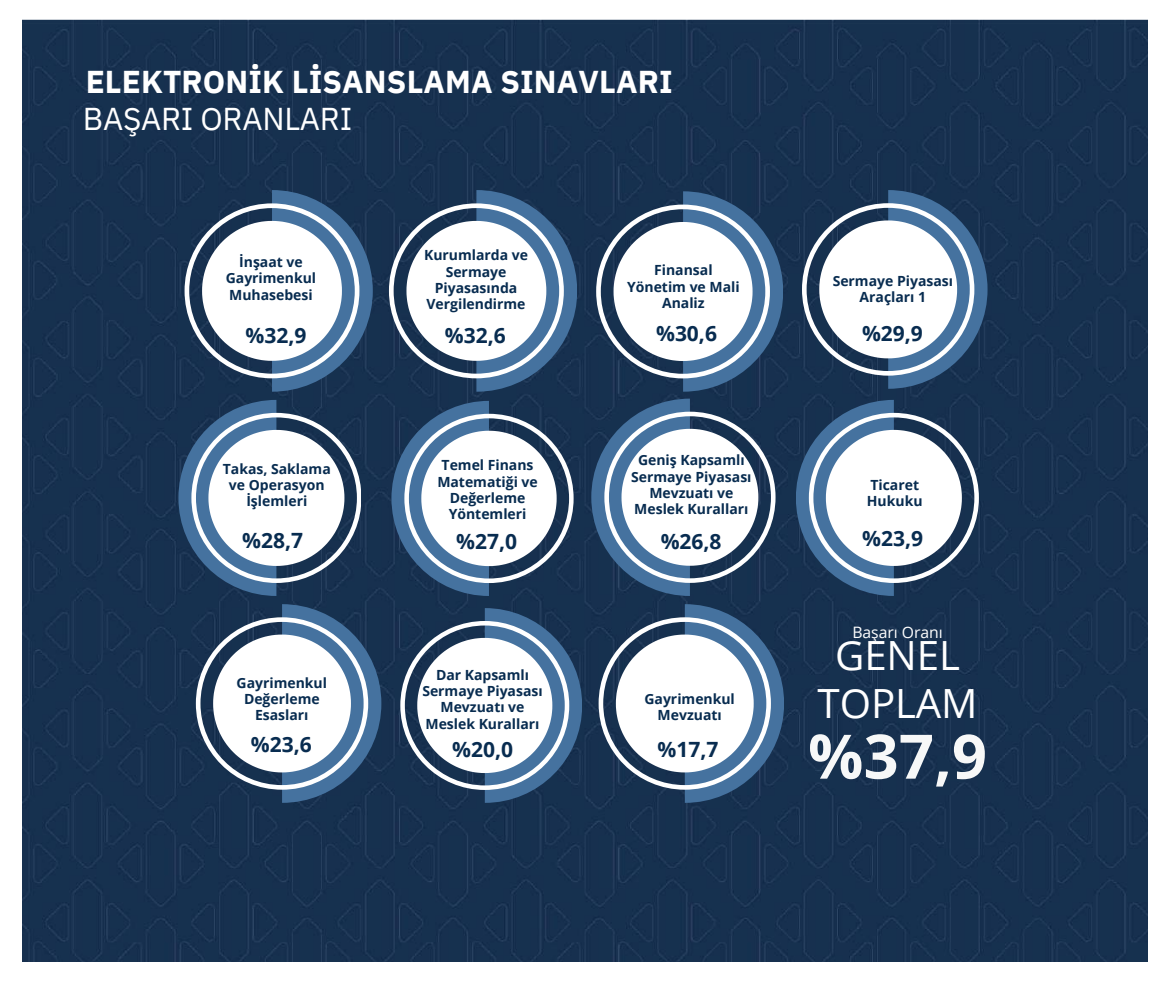
<style>
.page{position:relative;width:1166px;height:993px;background:#fff}
.page>*{position:absolute;margin:0;border:0;box-sizing:border-box;transform-origin:0 0}
.t1{font:700 61.25px "Open Sans";color:#f7f8f8}
.t2{font:40.25px/47.2px "Open Sans";letter-spacing:-.005em;color:#fff;text-align:center}
.t3{font:700 31.5px "IBM Plex Sans";letter-spacing:.005em;color:#fff}
.t4{font:31.5px "IBM Plex Sans";letter-spacing:-.01em;color:#fff}
.t5{font:700 21px "Open Sans";color:#082c50}
.t6{font:15.75px "Open Sans";letter-spacing:-.005em;color:#fff}
.t7{font:700 14px/16.3px "Open Sans";color:#082c50;text-align:center}
</style>
<div class="page">
<div style="left:22px;top:19px;width:1125px;height:941px;background:#16314f"></div>
<svg style="left:184px;top:190px;width:188px;height:201px"></svg>
<svg style="left:596px;top:191px;width:186px;height:200px"></svg>
<svg style="left:802px;top:190px;width:185px;height:199px"></svg>
<svg style="left:179px;top:400px;width:182px;height:196px"></svg>
<svg style="left:391px;top:401px;width:182px;height:195px"></svg>
<svg style="left:591px;top:398px;width:184px;height:197px"></svg>
<svg style="left:796px;top:400px;width:182px;height:196px"></svg>
<svg style="left:196px;top:604px;width:185px;height:198px"></svg>
<svg style="left:400px;top:608px;width:181px;height:194px"></svg>
<svg style="left:598px;top:604px;width:185px;height:198px"></svg>
<svg style="left:389px;top:190px;width:187px;height:201px"></svg>
<h3 class="t3" style="left:86px;top:61px;width:588px">ELEKTRONİK LİSANSLAMA SINAVLARI</h3>
<h3 class="t4" style="left:83px;top:98px;width:271px">BAŞARI ORANLARI</h3>
<p class="t7" style="left:226px;top:253px;width:92px">İnşaat ve<br>Gayrimenkul<br>Muhasebesi</p>
<p class="t7" style="left:424px;top:247px;width:105px">Kurumlarda ve<br>Sermaye<br>Piyasasında<br>Vergilendirme</p>
<p class="t7" style="left:627px;top:261px;width:114px">Finansal<br>Yönetim ve Mali<br>Analiz</p>
<p class="t7" style="left:832px;top:272px;width:122px">Sermaye Piyasası<br>Araçları 1</p>
<h3 class="t5" style="left:245px;top:320px;width:62px">%32,9</h3>
<h3 class="t5" style="left:445px;top:320px;width:62px">%32,6</h3>
<h3 class="t5" style="left:656px;top:318px;width:62px">%30,6</h3>
<h3 class="t5" style="left:862px;top:318px;width:62px">%29,9</h3>
<p class="t7" style="left:223px;top:460px;width:109px">Takas, Saklama ve Operasyon<br>İşlemleri</p>
<p class="t7" style="left:437px;top:456px;width:102px">Temel Finans<br>Matematiği ve<br>Değerleme<br>Yöntemleri</p>
<p class="t7" style="left:631px;top:452px;width:122px">Geniş Kapsamlı<br>Sermaye Piyasası<br>Mevzuatı ve<br>Meslek Kuralları</p>
<p class="t7" style="left:867px;top:476px;width:57px;text-align:left">Ticaret<br>Hukuku</p>
<h3 class="t5" style="left:242px;top:525px;width:62px">%28,7</h3>
<h3 class="t5" style="left:456px;top:526px;width:62px">%27,0</h3>
<h3 class="t5" style="left:660px;top:526px;width:62px">%26,8</h3>
<h3 class="t5" style="left:862px;top:523px;width:62px">%23,9</h3>
<p class="t7" style="left:237px;top:674px;width:92px">Gayrimenkul<br>Değerleme<br>Esasları</p>
<p class="t7" style="left:422px;top:665px;width:122px">Dar Kapsamlı<br>Sermaye Piyasası<br>Mevzuatı ve<br>Meslek Kuralları</p>
<p class="t7" style="left:644px;top:690px;width:92px">Gayrimenkul<br>Mevzuatı</p>
<p class="t6" style="left:852px;top:620px;width:92px">Başarı Oranı</p>
<h2 class="t2" style="left:817px;top:631px;width:161px">GENEL<br>TOPLAM</h2>
<h3 class="t5" style="left:251px;top:729px;width:62px">%23,6</h3>
<h3 class="t5" style="left:452px;top:734px;width:62px">%20,0</h3>
<h3 class="t5" style="left:657px;top:734px;width:62px">%17,7</h3>
<h1 class="t1" style="left:808px;top:713px;width:180px">%37,9</h1>
</div>
